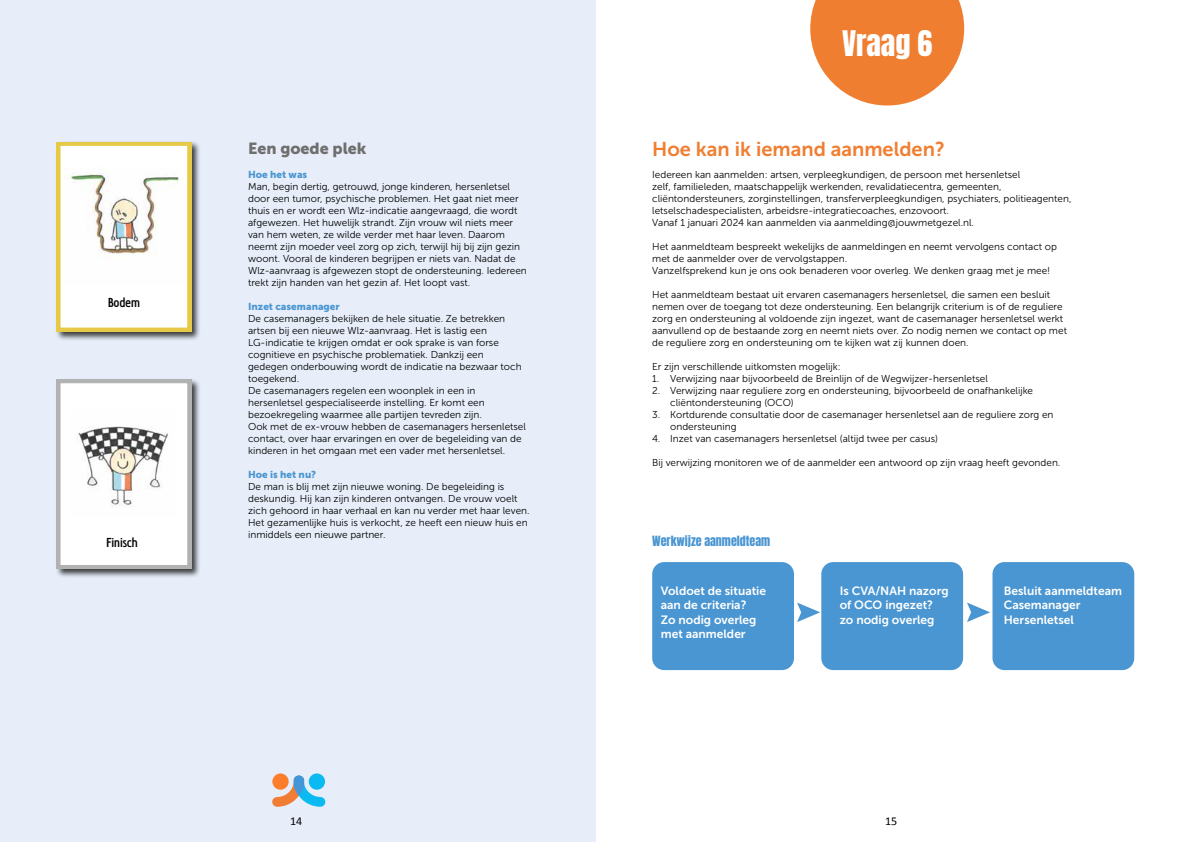
<style>
.page{position:relative;width:1191px;height:842px;background:#fff}
.page>*{position:absolute;margin:0;border:0;box-sizing:border-box;transform-origin:0 0}
.t1{font:30px "Anton";color:#fff}
.t2{font:20px "Museo Sans 700";color:#f07e31}
.t3{font:16px "Museo Sans 900";color:#706f6f}
.t4{font:500 14px "Orka Condensed";letter-spacing:-.02em;color:#000}
.t5{font:12px/14.4px "Museo Sans 700";color:#fff}
.t6{font:12px "Anton";color:#4a96d2}
.t7{font:12px "Calibri";color:#000}
.t8{font:10px/12px "Museo Sans 300";color:#000}
.t9{font:10px "Museo Sans 900";color:#4a96d2}
</style>
<div class="page">
<div style="left:0;top:0;width:595px;height:842px;background:#e7eef9"></div>
<svg style="left:272px;top:775px;width:54px;height:32px"></svg>
<div style="left:309px;top:773px;width:16px;height:17px;background:#0abaf0;border-radius:50%"></div>
<div style="left:272px;top:773px;width:17px;height:17px;background:#fc7d2b;border-radius:50%"></div>
<svg style="left:810px;top:0;width:154px;height:105px"></svg>
<div style="left:652px;top:562px;width:142px;height:108px;background:#4a96d2;border-radius:12px"></div>
<div style="left:821px;top:562px;width:142px;height:108px;background:#4a96d2;border-radius:12px"></div>
<div style="left:992px;top:562px;width:142px;height:108px;background:#4a96d2;border-radius:12px"></div>
<svg style="left:797px;top:602px;width:23px;height:20px"></svg>
<svg style="left:967px;top:602px;width:23px;height:20px"></svg>
<div style="left:55px;top:378px;width:146px;height:200px;background:#000;opacity:.75"></div>
<svg style="left:57px;top:379px;width:134px;height:190px;background:#f1f1f1"></svg>
<img style="left:70px;top:409px;width:106px;height:107px">
<div style="left:55px;top:141px;width:146px;height:200px;background:#000;opacity:.75"></div>
<svg style="left:57px;top:142px;width:134px;height:189px;background:#f9f3d9"></svg>
<img style="left:64px;top:168px;width:120px;height:117px">
<h3 class="t4" style="left:108px;top:294px;width:34px">Bodem</h3>
<h3 class="t4" style="left:107px;top:534px;width:33px">Finisch</h3>
<h3 class="t3" style="left:248px;top:139px;width:120px">Een goede plek</h3>
<p class="t9" style="left:248px;top:169px;width:61px">Hoe het was</p>
<p class="t8" style="left:248px;top:181px;width:280px">Man, begin dertig, getrouwd, jonge kinderen, hersenletsel door een tumor, psychische problemen. Het gaat niet meer thuis en er wordt een Wlz-indicatie aangevraagd, die wordt afgewezen. Het huwelijk strandt. Zijn vrouw wil niets meer van hem weten, ze wilde verder met haar leven. Daarom neemt zijn moeder veel zorg op zich, terwijl hij bij zijn gezin woont. Vooral de kinderen begrijpen er niets van. Nadat de Wlz-aanvraag is afgewezen stopt de ondersteuning. Iedereen trekt zijn handen van het gezin af. Het loopt vast.</p>
<p class="t9" style="left:248px;top:301px;width:93px">Inzet casemanager</p>
<p class="t8" style="left:248px;top:313px;width:279px">De casemanagers bekijken de hele situatie. Ze betrekken artsen bij een nieuwe Wlz-aanvraag. Het is lastig een LG-indicatie te krijgen omdat er ook sprake is van forse cognitieve en psychische problematiek. Dankzij een gedegen onderbouwing wordt de indicatie na bezwaar toch toegekend.<br>De casemanagers regelen een woonplek in een in hersenletsel gespecialiseerde instelling. Er komt een bezoekregeling waarmee alle partijen tevreden zijn.<br>Ook met de ex-vrouw hebben de casemanagers hersenletsel contact, over haar ervaringen en over de begeleiding van de kinderen in het omgaan met een vader met hersenletsel.</p>
<p class="t9" style="left:248px;top:469px;width:70px">Hoe is het nu?</p>
<p class="t8" style="left:248px;top:481px;width:283px">De man is blij met zijn nieuwe woning. De begeleiding is deskundig. Hij kan zijn kinderen ontvangen. De vrouw voelt zich gehoord in haar verhaal en kan nu verder met haar leven.<br>Het gezamenlijke huis is verkocht, ze heeft een nieuw huis en inmiddels een nieuwe partner.</p>
<h1 class="t1" style="left:842px;top:28px;width:92px">Vraag 6</h1>
<h2 class="t2" style="left:652px;top:138px;width:294px">Hoe kan ik iemand aanmelden?</h2>
<p class="t8" style="left:652px;top:169px;width:421px">Iedereen kan aanmelden: artsen, verpleegkundigen, de persoon met hersenletsel<br>zelf, familieleden, maatschappelijk werkenden, revalidatiecentra, gemeenten, cliëntondersteuners, zorginstellingen, transferverpleegkundigen, psychiaters, politieagenten, letselschadespecialisten, arbeidsre-integratiecoaches, enzovoort.<br>Vanaf 1 januari 2024 kan aanmelden via aanmelding@jouwmetgezel.nl.</p>
<p class="t8" style="left:652px;top:241px;width:406px">Het aanmeldteam bespreekt wekelijks de aanmeldingen en neemt vervolgens contact op met de aanmelder over de vervolgstappen.<br>Vanzelfsprekend kun je ons ook benaderen voor overleg. We denken graag met je mee!</p>
<p class="t8" style="left:652px;top:289px;width:416px">Het aanmeldteam bestaat uit ervaren casemanagers hersenletsel, die samen een besluit nemen over de toegang tot deze ondersteuning. Een belangrijk criterium is of de reguliere zorg en ondersteuning al voldoende zijn ingezet, want de casemanager hersenletsel werkt aanvullend op de bestaande zorg en neemt niets over. Zo nodig nemen we contact op met de reguliere zorg en ondersteuning om te kijken wat zij kunnen doen.</p>
<p class="t8" style="left:652px;top:361px;width:190px">Er zijn verschillende uitkomsten mogelijk:</p>
<p class="t8" style="left:652px;top:373px;width:337px">1. Verwijzing naar bijvoorbeeld de Breinlijn of de Wegwijzer-hersenletsel</p>
<p class="t8" style="left:670px;top:385px;width:364px;text-indent:-18px">2. Verwijzing naar reguliere zorg en ondersteuning, bijvoorbeeld de onafhankelijke cliëntondersteuning (OCO)</p>
<p class="t8" style="left:670px;top:409px;width:385px;text-indent:-18px">3. Kortdurende consultatie door de casemanager hersenletsel aan de reguliere zorg en ondersteuning</p>
<p class="t8" style="left:652px;top:433px;width:287px">4. Inzet van casemanagers hersenletsel (altijd twee per casus)</p>
<p class="t8" style="left:652px;top:457px;width:410px">Bij verwijzing monitoren we of de aanmelder een antwoord op zijn vraag heeft gevonden.</p>
<p class="t6" style="left:652px;top:535px;width:120px">Werkwijze aanmeldteam</p>
<p class="t5" style="left:660px;top:584px;width:107px">Voldoet de situatie aan de criteria?<br>Zo nodig overleg met aanmelder</p>
<p class="t5" style="left:839px;top:584px;width:110px">Is CVA/NAH nazorg of OCO ingezet? zo nodig overleg</p>
<p class="t5" style="left:1003px;top:584px;width:120px">Besluit aanmeldteam<br>Casemanager<br>Hersenletsel</p>
<p class="t7" style="left:290px;top:813px;width:14px">14</p>
<p class="t7" style="left:885px;top:813px;width:14px">15</p>
</div>
